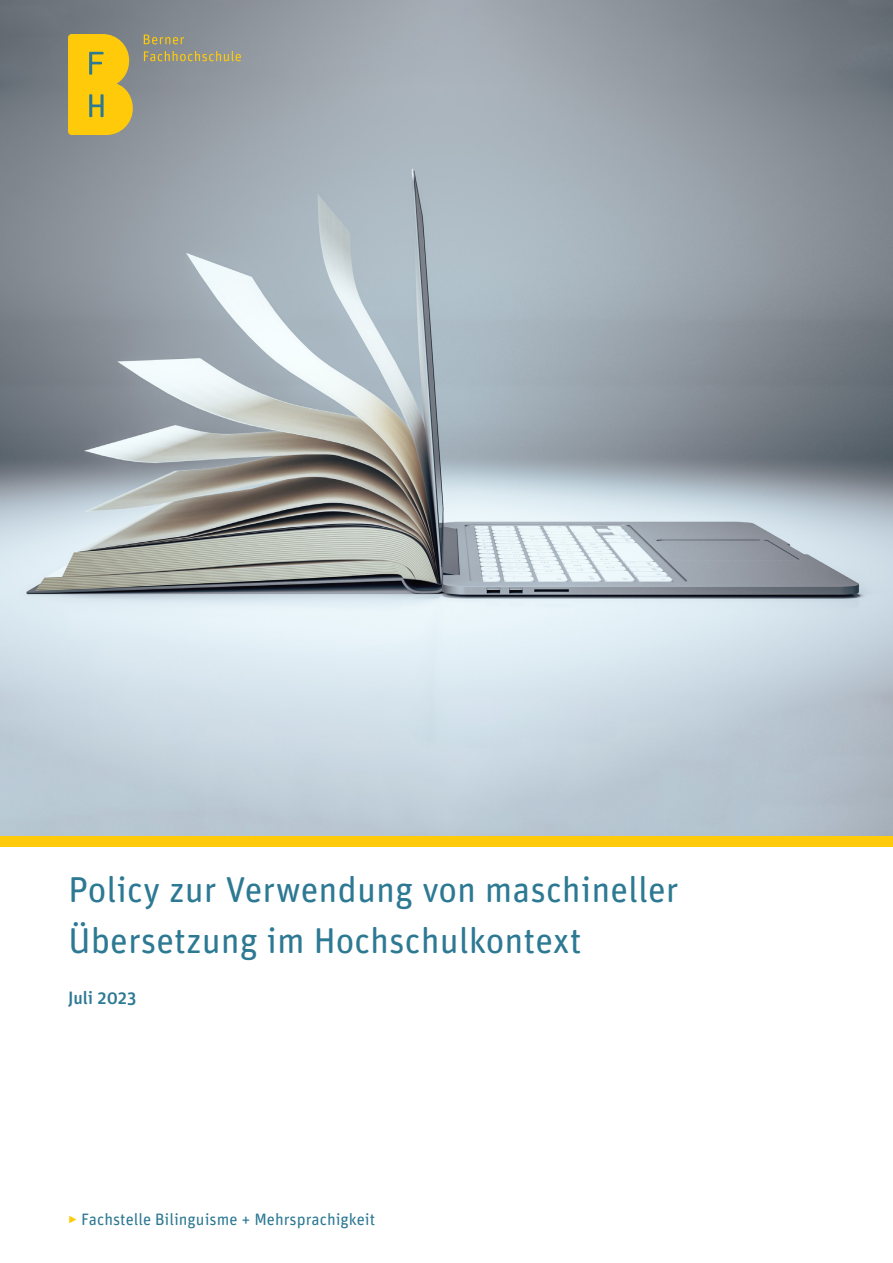
<style>
.page{position:relative;width:893px;height:1263px;background:#fff}
.page>*{position:absolute;margin:0;border:0;box-sizing:border-box;transform-origin:0 0}
.Haupttitel{font:36px "Unit Rounded Pro";color:#2d7993}
.Untertitel_2{font:500 18px "Unit Rounded Pro";color:#2d7993}
.Organisationseinheit{font:16.5px "Unit Rounded Pro";color:#2d7993}
.s1{color:#feca0a}
</style>
<div class="page">
<img style="left:0;top:0;width:893px;height:837px">
<div style="left:0;top:837px;width:893px;height:10px;background:#feca0a"></div>
<svg style="left:68px;top:34px;width:65px;height:101px"></svg>
<svg style="left:144px;top:35px;width:40px;height:9px"></svg>
<svg style="left:144px;top:51px;width:97px;height:10px"></svg>
<p class="Haupttitel" style="left:68px;top:864px;width:612px">Policy zur Verwendung von maschineller</p>
<p class="Haupttitel" style="left:68px;top:915px;width:515px">Übersetzung im Hochschulkontext</p>
<p class="Untertitel_2" style="left:68px;top:985px;width:70px">Juli 2023</p>
<p class="Organisationseinheit" style="left:68px;top:1208px;width:309px"><span class="s1">‣</span> Fachstelle Bilinguisme + Mehrsprachigkeit</p>
</div>
